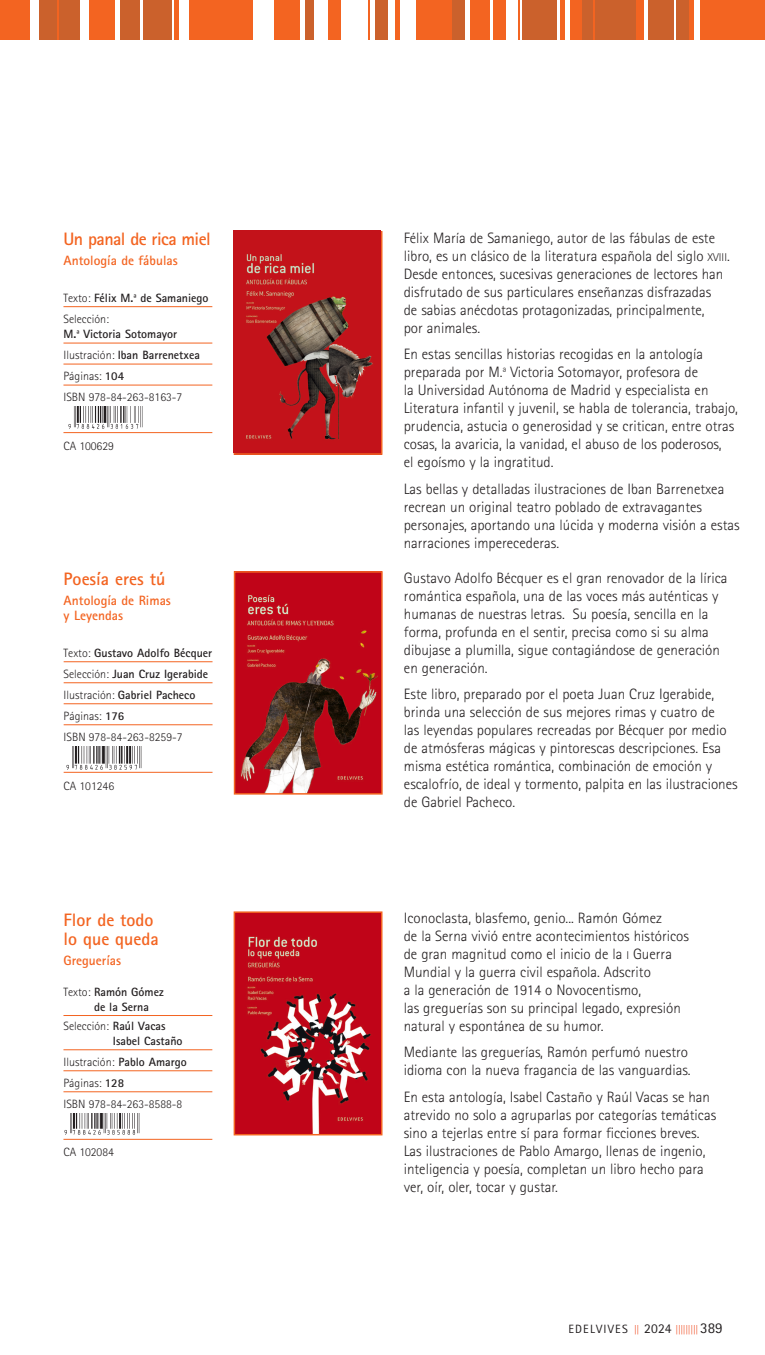
<style>
.page{position:relative;width:765px;height:1355px;background:#fff}
.page>*{position:absolute;margin:0;border:0;box-sizing:border-box;transform-origin:0 0}
.t1{font:700 18px/19.5px "Rotis Sans Serif";color:#f36421}
.t2{font:700 18px "Rotis Sans Serif";letter-spacing:-.03em;color:#f36421}
.t3{font:300 15px/18px "Rotis Sans Serif";color:#231f20}
.t4{font:700 13.5px/15px "Rotis Sans Serif";color:#f36421}
.t5{font:300 12px/21px "Rotis Sans Serif";color:#231f20}
.t6{font:700 12px/15px "Rotis Sans Serif";color:#231f20}
.t7{font:300 10.5px "Rotis Sans Serif";color:#f04d22}
.s1{font-weight:300}
.s2{font-weight:700}
.s3{font-size:11.25px}
.s4{font-weight:400;font-size:12px;color:#231f20}
.s5{font-weight:400;font-size:13.5px;color:#231f20}
.s6{font-weight:400;font-size:15px;color:#231f20}
</style>
<div class="page">
<div style="left:648px;top:0;width:21px;height:40px;background:#cb612c"></div>
<div style="left:328px;top:0;width:13px;height:40px;background:#f36421"></div>
<hr style="left:175px;top:0;width:4px;height:40px;background:#f36421">
<div style="left:190px;top:0;width:63px;height:40px;background:#f36421"></div>
<div style="left:274px;top:0;width:26px;height:40px;background:#f36421"></div>
<div style="left:683px;top:0;width:11px;height:40px;background:#f36421"></div>
<div style="left:305px;top:0;width:8px;height:40px;background:#cb612c"></div>
<div style="left:661px;top:0;width:13px;height:40px;background:#cb612c"></div>
<div style="left:676px;top:0;width:13px;height:40px;background:#cb612c"></div>
<div style="left:624px;top:0;width:20px;height:40px;background:#f36421"></div>
<div style="left:375px;top:0;width:13px;height:40px;background:#cb612c"></div>
<hr style="left:395px;top:0;width:4px;height:40px;background:#f36421">
<div style="left:493px;top:0;width:13px;height:40px;background:#f36421"></div>
<div style="left:439px;top:0;width:26px;height:40px;background:#cb612c"></div>
<div style="left:522px;top:0;width:35px;height:40px;background:#cb612c"></div>
<div style="left:569px;top:0;width:35px;height:40px;background:#f36421"></div>
<div style="left:416px;top:0;width:35px;height:40px;background:#f36421"></div>
<div style="left:470px;top:0;width:19px;height:40px;background:#f36421"></div>
<hr style="left:560px;top:0;width:4px;height:40px;background:#f36421">
<div style="left:582px;top:0;width:54px;height:40px;background:#cb612c"></div>
<div style="left:51px;top:0;width:29px;height:40px;background:#cb612c"></div>
<div style="left:143px;top:0;width:13px;height:40px;background:#cb612c"></div>
<div style="left:89px;top:0;width:26px;height:40px;background:#f36421"></div>
<div style="left:120px;top:0;width:19px;height:40px;background:#cb612c"></div>
<div style="left:152px;top:0;width:20px;height:40px;background:#cb612c"></div>
<div style="left:40px;top:0;width:14px;height:40px;background:#cb612c"></div>
<div style="left:700px;top:0;width:65px;height:40px;background:#f36421"></div>
<div style="left:0;top:0;width:29px;height:40px;background:#f36421"></div>
<hr style="left:58px;top:0;width:1px;height:40px;background:#f36421">
<hr style="left:593px;top:0;width:2px;height:40px;background:#f36421">
<hr style="left:368px;top:0;width:2px;height:40px;background:#f36421">
<hr style="left:518px;top:0;width:1px;height:40px;background:#f36421">
<hr style="left:63px;top:306px;width:149px;height:1px;background:#f36421">
<hr style="left:63px;top:343px;width:149px;height:1px;background:#f36421">
<hr style="left:63px;top:364px;width:149px;height:1px;background:#f36421">
<hr style="left:63px;top:385px;width:149px;height:1px;background:#f36421">
<hr style="left:63px;top:432px;width:149px;height:1px;background:#f36421">
<img style="left:68px;top:407px;width:75px;height:22px">
<img style="left:234px;top:231px;width:147px;height:222px">
<hr style="left:64px;top:661px;width:148px;height:1px;background:#f36421">
<hr style="left:64px;top:682px;width:148px;height:1px;background:#f36421">
<hr style="left:64px;top:703px;width:148px;height:1px;background:#f36421">
<hr style="left:64px;top:724px;width:148px;height:1px;background:#f36421">
<hr style="left:64px;top:772px;width:148px;height:1px;background:#f36421">
<img style="left:66px;top:746px;width:76px;height:24px">
<img style="left:237px;top:574px;width:143px;height:217px">
<div style="left:234px;top:571px;width:149px;height:223px;border:2px solid #f36421"></div>
<hr style="left:63px;top:1015px;width:149px;height:1px;background:#f36421">
<hr style="left:63px;top:1049px;width:149px;height:1px;background:#f36421">
<hr style="left:63px;top:1070px;width:149px;height:1px;background:#f36421">
<hr style="left:63px;top:1091px;width:149px;height:1px;background:#f36421">
<hr style="left:63px;top:1139px;width:149px;height:1px;background:#f36421">
<img style="left:64px;top:1113px;width:76px;height:22px">
<img style="left:237px;top:914px;width:142px;height:218px">
<div style="left:234px;top:911px;width:148px;height:224px;border:2px solid #f36421"></div>
<p class="t2" style="left:63px;top:228px;width:149px">Un panal de rica miel</p>
<p class="t4" style="left:63px;top:252px;width:116px">Antología de fábulas</p>
<p class="t6" style="left:63px;top:287px;width:147px;line-height:21.5px"><span class="s1">Texto:</span> Félix M.ª de Samaniego<br><span class="s1">Selección:</span></p>
<p class="t5" style="left:63px;top:324px;width:138px"><span class="s2">M.ª Victoria Sotomayor<br></span>Ilustración: <span class="s2">Iban Barrenetxea<br></span>Páginas: <span class="s2">104<br></span>ISBN 978-84-263-8163-7</p>
<p class="t5" style="left:63px;top:435px;width:52px">CA 100629</p>
<p class="t1" style="left:64px;top:569px;width:103px">Poesía eres tú</p>
<p class="t4" style="left:64px;top:592px;width:109px">Antología de Rimas y Leyendas</p>
<p class="t5" style="left:64px;top:642px;width:150px">Texto: <span class="s2">Gustavo Adolfo Bécquer<br></span>Selección: <span class="s2">Juan Cruz Igerabide<br></span>Ilustración: <span class="s2">Gabriel Pacheco<br></span>Páginas: <span class="s2">176<br></span>ISBN 978-84-263-8259-7</p>
<p class="t5" style="left:64px;top:775px;width:52px">CA 101246</p>
<p class="t1" style="left:63px;top:909px;width:97px">Flor de todo lo que queda</p>
<p class="t4" style="left:63px;top:952px;width:59px">Greguerías</p>
<p class="t6" style="left:94px;top:984px;width:71px;text-indent:-31px"><span class="s1">Texto:</span> Ramón Gómez de la Serna</p>
<p class="t6" style="left:113px;top:1018px;width:71px;text-indent:-49px"><span class="s1">Selección:</span> Raúl Vacas<br>Isabel Castaño</p>
<p class="t5" style="left:63px;top:1051px;width:125px">Ilustración: <span class="s2">Pablo Amargo<br></span>Páginas: <span class="s2">128<br></span>ISBN 978-84-263-8588-8</p>
<p class="t5" style="left:63px;top:1141px;width:52px">CA 102084</p>
<p class="t3" style="left:404px;top:228px;width:327px">Félix María de Samaniego, autor de las fábulas de este libro, es un clásico de la literatura española del siglo <span class="s3">xviii</span>.<br>Desde entonces, sucesivas generaciones de lectores han disfrutado de sus particulares enseñanzas disfrazadas<br>de sabias anécdotas protagonizadas, principalmente,<br>por animales.</p>
<p class="t3" style="left:404px;top:345px;width:336px">En estas sencillas historias recogidas en la antología preparada por M.ª Victoria Sotomayor, profesora de<br>la Universidad Autónoma de Madrid y especialista en Literatura infantil y juvenil, se habla de tolerancia, trabajo, prudencia, astucia o generosidad y se critican, entre otras cosas, la avaricia, la vanidad, el abuso de los poderosos,<br>el egoísmo y la ingratitud.</p>
<p class="t3" style="left:404px;top:479px;width:337px">Las bellas y detalladas ilustraciones de Iban Barrenetxea recrean un original teatro poblado de extravagantes personajes, aportando una lúcida y moderna visión a estas narraciones imperecederas.</p>
<p class="t3" style="left:404px;top:568px;width:325px">Gustavo Adolfo Bécquer es el gran renovador de la lírica romántica española, una de las voces más auténticas y humanas de nuestras letras. Su poesía, sencilla en la forma, profunda en el sentir, precisa como si su alma dibujase a plumilla, sigue contagiándose de generación en generación.</p>
<p class="t3" style="left:404px;top:685px;width:335px">Este libro, preparado por el poeta Juan Cruz Igerabide, brinda una selección de sus mejores rimas y cuatro de<br>las leyendas populares recreadas por Bécquer por medio de atmósferas mágicas y pintorescas descripciones. Esa misma estética romántica, combinación de emoción y escalofrío, de ideal y tormento, palpita en las ilustraciones de Gabriel Pacheco.</p>
<p class="t3" style="left:404px;top:909px;width:287px">Iconoclasta, blasfemo, genio... Ramón Gómez<br>de la Serna vivió entre acontecimientos históricos de gran magnitud como el inicio de la <span class="s3">i</span> Guerra Mundial y la guerra civil española. Adscrito<br>a la generación de 1914 o Novocentismo,<br>las greguerías son su principal legado, expresión natural y espontánea de su humor.</p>
<p class="t3" style="left:404px;top:1043px;width:288px">Mediante las greguerías, Ramón perfumó nuestro idioma con la nueva fragancia de las vanguardias.</p>
<p class="t3" style="left:404px;top:1088px;width:314px">En esta antología, Isabel Castaño y Raúl Vacas se han atrevido no solo a agruparlas por categorías temáticas sino a tejerlas entre sí para formar ficciones breves.<br>Las ilustraciones de Pablo Amargo, llenas de ingenio, inteligencia y poesía, completan un libro hecho para ver, oír, oler, tocar y gustar.</p>
<p class="t7" style="left:568px;top:1323px;width:156px"><span class="s4">EDELVIVES</span> || <span class="s5">2024</span> ||||||||| <span class="s6">389</span></p>
</div>
